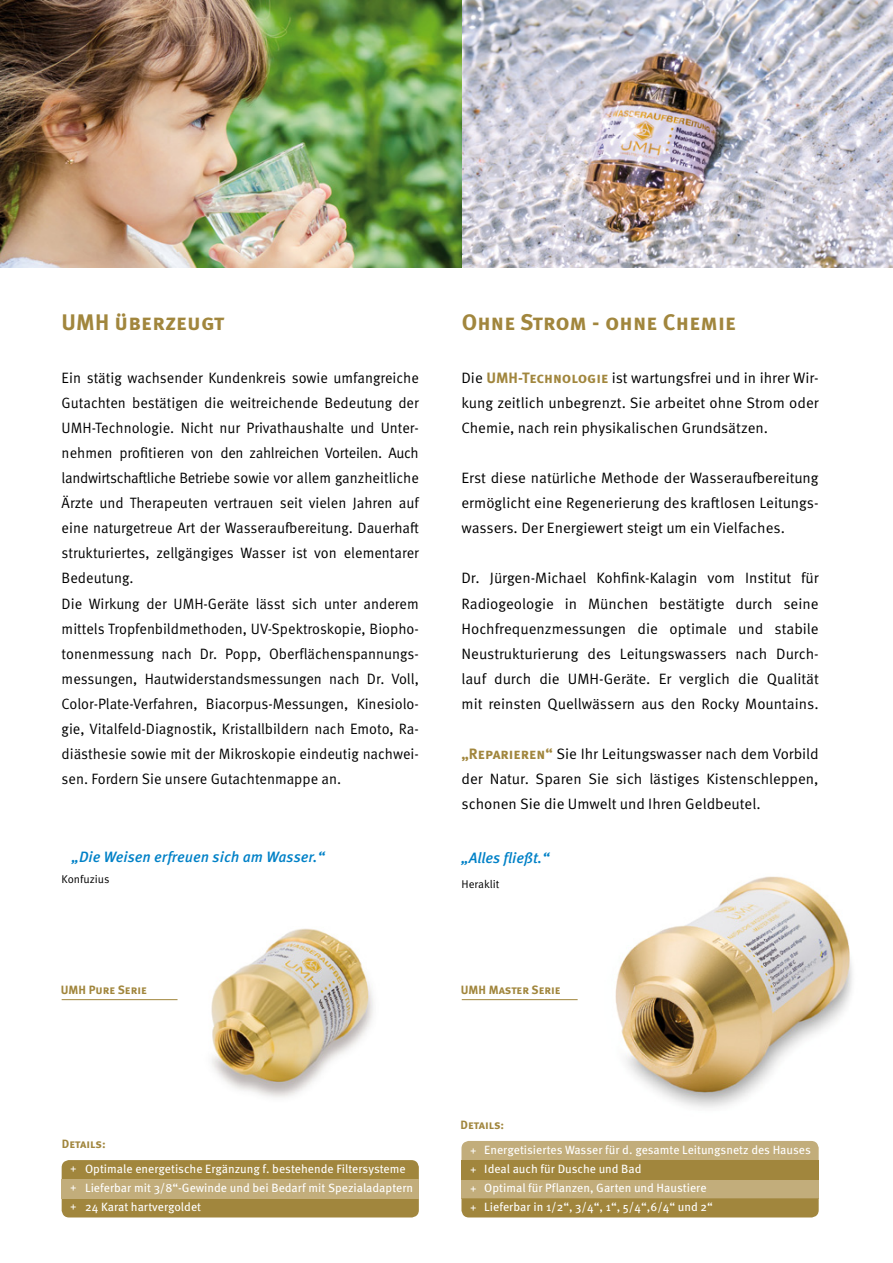
<style>
.page{position:relative;width:893px;height:1263px;background:#fff}
.page>*{position:absolute;margin:0;border:0;box-sizing:border-box;transform-origin:0 0}
.t1{font:700 22.5px "Meta Pro";letter-spacing:.005em;color:#a1863d}
.t2{font:15px/25px "Meta Pro Norm";color:#000;scale:.96 1}
.t3{font:15px/25px "Meta Pro Norm";color:#000;text-align:justify}
.t4{font:italic 500 15px "Meta Pro";color:#0081c7}
.t5{font:12px/19px "Meta Pro";color:#fff}
.t6{font:700 12px "Meta Pro";color:#a1863d}
.t7{font:12px/19px "Meta Pro Norm";color:#fff;text-align:justify}
.t8{font:11.25px "Meta Pro Norm";color:#000}
.s1{font-family:"Meta Pro";font-weight:700;color:#a1863d}
</style>
<div class="page">
<img style="left:0;top:0;width:893px;height:268px">
<hr style="left:62px;top:999px;width:116px;height:1px;background:#a1863d">
<div style="left:62px;top:1160px;width:357px;height:19px;background:#a1863d"></div>
<div style="left:62px;top:1198px;width:357px;height:19px;background:#a1863d"></div>
<div style="left:62px;top:1179px;width:357px;height:19px;background:#c2ad7b"></div>
<img style="left:211px;top:928px;width:163px;height:170px">
<img style="left:615px;top:876px;width:238px;height:232px">
<div style="left:461px;top:1141px;width:358px;height:19px;background:#c2ad7b"></div>
<div style="left:461px;top:1179px;width:358px;height:19px;background:#c2ad7b"></div>
<div style="left:461px;top:1160px;width:358px;height:19px;background:#a1863d"></div>
<div style="left:461px;top:1198px;width:358px;height:19px;background:#a1863d"></div>
<hr style="left:462px;top:999px;width:116px;height:1px;background:#a1863d">
<h1 class="t1" style="left:62px;top:305px;width:164px">UMH überzeugt</h1>
<h1 class="t1" style="left:462px;top:305px;width:276px">Ohne Strom - ohne Chemie</h1>
<p class="t2" style="left:62px;top:364px;width:374px">Ein stätig wachsender Kundenkreis sowie umfangreiche Gutachten bestätigen die weitreichende Bedeutung der UMH-Technologie. Nicht nur Privathaushalte und Unter&shy;nehmen profitieren von den zahlreichen Vorteilen. Auch landwirtschaftliche Betriebe sowie vor allem ganzheitliche Ärzte und Therapeuten vertrauen seit vielen Jahren auf eine naturgetreue Art der Wasseraufbereitung. Dauerhaft strukturiertes, zellgängiges Wasser ist von elementarer Bedeutung.<br>Die Wirkung der UMH-Geräte lässt sich unter anderem mittels Tropfenbildmethoden, UV-Spektroskopie, Biopho&shy;tonenmessung nach Dr. Popp, Oberflächenspannungs&shy;messungen, Hautwiderstandsmessungen nach Dr. Voll, Color-Plate-Verfahren, Biacorpus-Messungen, Kinesiolo&shy;gie, Vitalfeld-Diagnostik, Kristallbildern nach Emoto, Ra&shy;diästhesie sowie mit der Mikroskopie eindeutig nachwei&shy;sen. Fordern Sie unsere Gutachtenmappe an.</p>
<p class="t3" style="left:461px;top:364px;width:359px">Die <span class="s1">UMH-Technologie</span> ist wartungsfrei und in ihrer Wir&shy;kung zeitlich unbegrenzt. Sie arbeitet ohne Strom oder Chemie, nach rein physikalischen Grundsätzen.</p>
<p class="t3" style="left:461px;top:465px;width:359px">Erst diese natürliche Methode der Wasseraufbereitung ermöglicht eine Regenerierung des kraftlosen Leitungs&shy;wassers. Der Energiewert steigt um ein Vielfaches.</p>
<p class="t3" style="left:461px;top:565px;width:359px">Dr. Jürgen-Michael Kohfink-Kalagin vom Institut für Radiogeologie in München bestätigte durch seine Hochfrequenzmessungen die optimale und stabile Neustrukturierung des Leitungswassers nach Durch&shy;lauf durch die UMH-Geräte. Er verglich die Qualität mit reinsten Quellwässern aus den Rocky Mountains.</p>
<p class="t3" style="left:461px;top:740px;width:359px"><span class="s1">„Reparieren“</span> Sie Ihr Leitungswasser nach dem Vorbild der Natur. Sparen Sie sich lästiges Kistenschleppen, schonen Sie die Umwelt und Ihren Geldbeutel.</p>
<p class="t4" style="left:72px;top:845px;width:255px">„Die Weisen erfreuen sich am Wasser.“</p>
<p class="t8" style="left:62px;top:871px;width:49px">Konfuzius</p>
<p class="t4" style="left:461px;top:846px;width:90px">„Alles fließt.“</p>
<p class="t8" style="left:461px;top:875px;width:39px">Heraklit</p>
<p class="t6" style="left:61px;top:980px;width:88px">UMH Pure Serie</p>
<p class="t6" style="left:461px;top:980px;width:101px">UMH Master Serie</p>
<p class="t6" style="left:62px;top:1134px;width:45px">Details:</p>
<p class="t5" style="left:85px;top:1158px;width:330px">Optimale energetische Ergänzung f. bestehende Filtersysteme<br>Lieferbar mit 3/8“-Gewinde und bei Bedarf mit Spezialadaptern<br>24 Karat hartvergoldet</p>
<p class="t7" style="left:70px;top:1158px;width:8px">+ + +</p>
<p class="t6" style="left:460px;top:1115px;width:45px">Details:</p>
<p class="t7" style="left:470px;top:1140px;width:8px">+ + + +</p>
<p class="t5" style="left:484px;top:1140px;width:328px">Energetisiertes Wasser für d. gesamte Leitungsnetz des Hauses Ideal auch für Dusche und Bad<br>Optimal für Pflanzen, Garten und Haustiere<br>Lieferbar in 1/2“, 3/4“, 1“, 5/4“,6/4“ und 2“</p>
</div>
